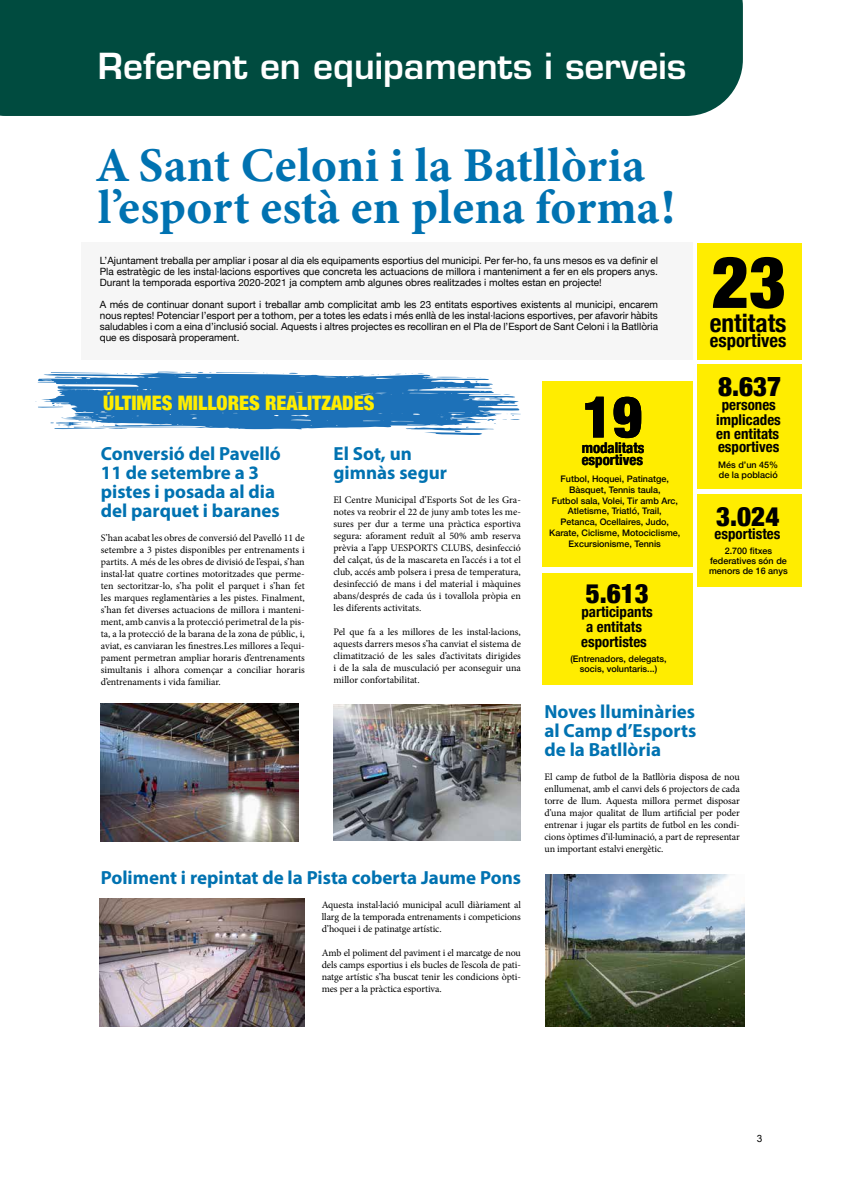
<style>
.page{position:relative;width:842px;height:1191px;background:#fff}
.page>*{position:absolute;margin:0;border:0;box-sizing:border-box;transform-origin:0 0}
.t1{font:900 condensed 72px "Helvetica Neue";color:#000}
.t2{font:900 condensed 57.6px "Helvetica Neue";color:#000}
.t3{font:48.6px/41px "Minion Variable Concept";letter-spacing:.025em;color:#0072b1}
.t4{font:600 35px "Eurostile";color:#fff}
.t5{font:900 condensed 27px "Helvetica Neue";color:#000}
.t6{font:700 condensed 25.5px "Helvetica Neue";color:#000}
.t7{font:900 condensed 20px "Helvetica Neue";color:#ffed00}
.t8{font:700 19px/19px "Myriad Pro";color:#0072b1}
.t9{font:700 condensed 18.7px "Helvetica Neue";color:#000}
.t10{font:700 condensed 14.9px/14.8px "Helvetica Neue";color:#000;text-align:center}
.t11{font:10px/12px "Minion Pro";letter-spacing:-.01em;color:#000;text-align:justify}
.t12{font:10px/11px "Helvetica Neue";color:#000;text-align:justify}
.t13{font:10px "Arial";color:#000}
.t14{font:500 9px/10.8px "Helvetica Neue";color:#000;text-align:center}
</style>
<div class="page">
<svg style="left:35px;top:372px;width:486px;height:63px"></svg>
<div style="left:81px;top:242px;width:611px;height:118px;background:#f6f6f6"></div>
<div style="left:0;top:0;width:743px;height:116px;background:#004b3f"></div>
<div style="left:697px;top:243px;width:105px;height:117px;background:#ffed00"></div>
<div style="left:697px;top:364px;width:105px;height:124px;background:#ffed00"></div>
<div style="left:697px;top:494px;width:105px;height:92px;background:#ffed00"></div>
<div style="left:542px;top:573px;width:150px;height:112px;background:#ffed00"></div>
<div style="left:542px;top:381px;width:150px;height:185px;background:#ffed00"></div>
<img style="left:100px;top:899px;width:205px;height:127px">
<img style="left:545px;top:875px;width:199px;height:151px">
<img style="left:101px;top:704px;width:198px;height:138px">
<img style="left:333px;top:704px;width:188px;height:136px">
<h3 class="t4" style="left:98px;top:44px;width:590px">Referent en equipaments i serveis</h3>
<h3 class="t3" style="left:98px;top:145px;width:578px">A Sant Celoni i la Batllòria l’esport està en plena forma!</h3>
<p class="t12" style="left:100px;top:256px;width:560px">L’Ajuntament treballa per ampliar i posar al dia els equipaments esportius del municipi. Per fer-ho, fa uns mesos es va definir el Pla estratègic de les instal·lacions esportives que concreta les actuacions de millora i manteniment a fer en els propers anys.<br>Durant la temporada esportiva 2020-2021 ja comptem amb algunes obres realitzades i moltes estan en projecte!</p>
<p class="t12" style="left:100px;top:300px;width:560px">A més de continuar donant suport i treballar amb complicitat amb les 23 entitats esportives existents al municipi, encarem nous reptes! Potenciar l’esport per a tothom, per a totes les edats i més enllà de les instal·lacions esportives, per afavorir hàbits saludables i com a eina d’inclusió social. Aquests i altres projectes es recolliran en el Pla de l’Esport de Sant Celoni i la Batllòria que es disposarà properament.</p>
<h3 class="t7" style="left:103px;top:386px;width:273px">ÚLTIMES MILLORES REALITZADES</h3>
<h3 class="t8" style="left:101px;top:443px;width:182px">Conversió del Pavelló<br>11 de setembre a 3 pistes i posada al dia del parquet i baranes</h3>
<p class="t11" style="left:101px;top:531px;width:205px">S’han acabat les obres de conversió del Pavelló 11 de setembre a 3 pistes disponibles per entrenaments i partits. A més de les obres de divisió de l’espai, s’han instal·lat quatre cortines motoritzades que perme&shy;ten sectoritzar-lo, s’ha polit el parquet i s’han fet les marques reglamentàries a les pistes. Finalment, s’han fet diverses actuacions de millora i manteni&shy;ment, amb canvis a la protecció perimetral de la pis&shy;ta, a la protecció de la barana de la zona de públic, i, aviat, es canviaran les finestres.Les millores a l’equi&shy;pament permetran ampliar horaris d’entrenaments simultanis i alhora començar a conciliar horaris d’entrenaments i vida familiar.</p>
<h3 class="t8" style="left:333px;top:443px;width:115px">El Sot, un gimnàs segur</h3>
<p class="t11" style="left:333px;top:493px;width:189px">El Centre Municipal d’Esports Sot de les Gra&shy;notes va reobrir el 22 de juny amb totes les me&shy;sures per dur a terme una pràctica esportiva segura: aforament reduït al 50% amb reserva prèvia a l’app UESPORTS CLUBS, desinfecció del calçat, ús de la mascareta en l’accés i a tot el club, accés amb polsera i presa de temperatura, desinfecció de mans i del material i màquines abans/després de cada ús i tovallola pròpia en les diferents activitats.</p>
<p class="t11" style="left:333px;top:625px;width:189px">Pel que fa a les millores de les instal·lacions, aquests darrers mesos s’ha canviat el sistema de climatització de les sales d’activitats dirigides i de la sala de musculació per aconseguir una millor confortabilitat.</p>
<h2 class="t2" style="left:582px;top:369px;width:61px">19</h2>
<h3 class="t10" style="left:582px;top:451px;width:63px">esportives</h3>
<p class="t14" style="left:549px;top:473px;width:133px">Futbol, Hoquei, Patinatge,<br>Bàsquet, Tennis taula,<br>Futbol sala, Volei, Tir amb Arc,<br>Atletisme, Triatló, Trail,<br>Petanca, Ocellaires, Judo,<br>Karate, Ciclisme, Motociclisme,<br>Excursionisme, Tennis</p>
<h3 class="t10" style="left:582px;top:439px;width:64px">modalitats</h3>
<h3 class="t5" style="left:586px;top:571px;width:65px">5.613</h3>
<h3 class="t10" style="left:581px;top:603px;width:73px">participants a entitats esportistes</h3>
<p class="t14" style="left:570px;top:653px;width:98px;line-height:9.9px">(Entrenadors, delegats, socis, voluntaris...)</p>
<h1 class="t1" style="left:711px;top:223px;width:76px">23</h1>
<h3 class="t9" style="left:710px;top:324px;width:78px">esportives</h3>
<h3 class="t6" style="left:710px;top:301px;width:78px">entitats</h3>
<h3 class="t5" style="left:718px;top:365px;width:65px">8.637</h3>
<h3 class="t10" style="left:722px;top:397px;width:56px">persones</h3>
<h3 class="t10" style="left:716px;top:412px;width:66px;line-height:13.7px;text-align:justify">implicades en entitats esportives</h3>
<p class="t14" style="left:718px;top:459px;width:62px;line-height:9.9px;text-align:left">Més d’un 45% de la població</p>
<h3 class="t5" style="left:716px;top:494px;width:65px">3.024</h3>
<h3 class="t10" style="left:714px;top:525px;width:67px">esportistes</h3>
<p class="t14" style="left:709px;top:545px;width:80px;line-height:9.9px">2.700 fitxes federatives són de menors de 16 anys</p>
<h3 class="t8" style="left:101px;top:867px;width:422px">Poliment i repintat de la Pista coberta Jaume Pons</h3>
<p class="t11" style="left:322px;top:899px;width:201px">Aquesta instal·lació municipal acull diàriament al llarg de la temporada entrenaments i competicions d’hoquei i de patinatge artístic.</p>
<p class="t11" style="left:322px;top:947px;width:201px">Amb el poliment del paviment i el marcatge de nou dels camps esportius i els bucles de l’escola de pati&shy;natge artístic s’ha buscat tenir les condicions òpti&shy;mes per a la pràctica esportiva.</p>
<h3 class="t8" style="left:544px;top:701px;width:153px;text-align:justify">Noves lluminàries al Camp d’Esports de la Batllòria</h3>
<p class="t11" style="left:544px;top:771px;width:197px">El camp de futbol de la Batllòria disposa de nou enllumenat, amb el canvi dels 6 projectors de cada torre de llum. Aquesta millora permet disposar d’una major qualitat de llum artificial per poder entrenar i jugar els partits de futbol en les condi&shy;cions òptimes d’il·luminació, a part de representar un important estalvi energètic.</p>
<p class="t13" style="left:757px;top:1131px;width:7px">3</p>
</div>
